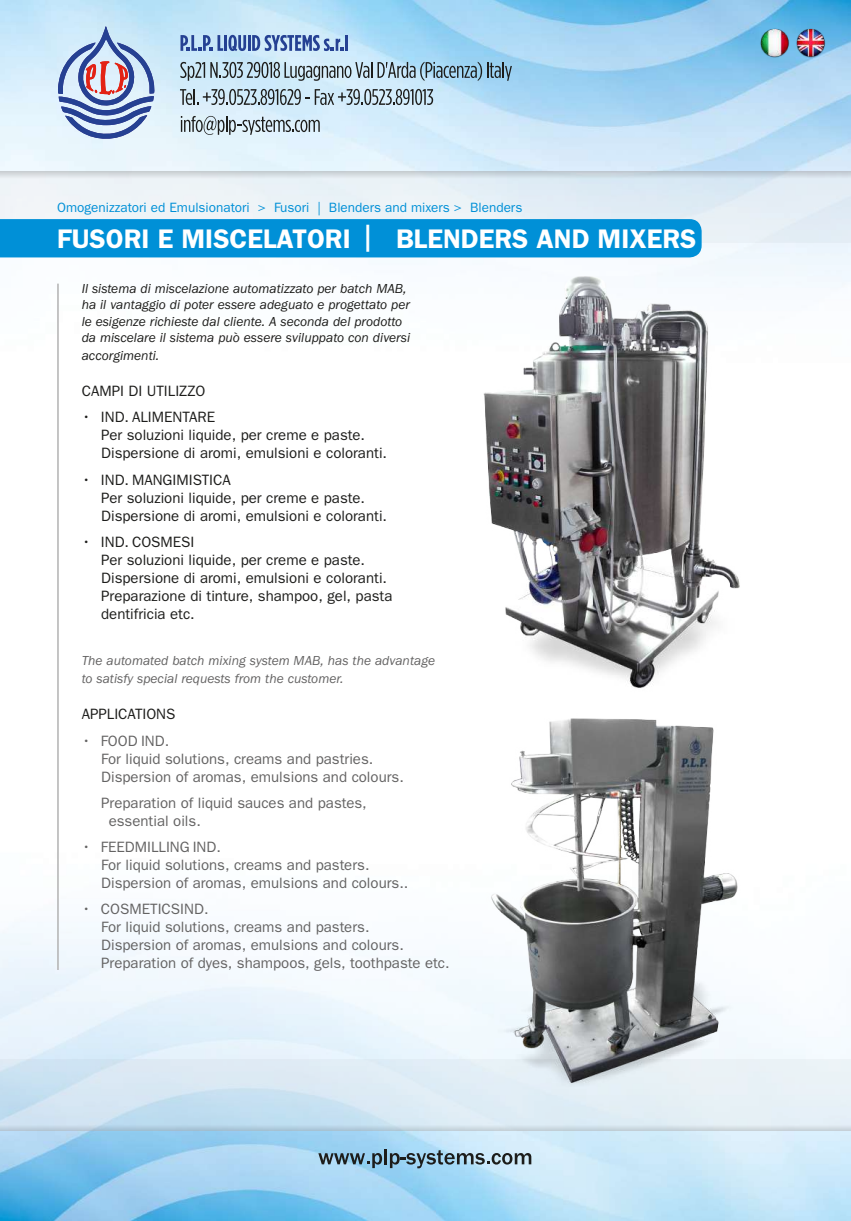
<style>
.page{position:relative;width:851px;height:1221px;background:#fff}
.page>*{position:absolute;margin:0;border:0;box-sizing:border-box;transform-origin:0 0}
.t1{font:600 27px "ITC Franklin Gothic Std";color:#fff}
.t2{font:15px/18px "ITC Franklin Gothic Std";color:#646363}
.t3{font:15px/18px "ITC Franklin Gothic Std";color:#1d1d1b}
.t4{font:italic 13.5px/16.2px "ITC Franklin Gothic Std";color:#1d1d1b}
.t5{font:italic 13.5px/18px "ITC Franklin Gothic Std";color:#646363}
.t6{font:13.5px "ITC Franklin Gothic Std";color:#0090d7}
.s1{font-weight:500;font-stretch:condensed}
</style>
<div class="page">
<img style="left:0;top:1130px;width:850px;height:90px">
<img style="left:0;top:0;width:850px;height:171px">
<svg style="left:0;top:172px;width:850px;height:71px;fill:#e7f0f6"></svg>
<svg style="left:0;top:1059px;width:850px;height:71px;fill:#dceaf4"></svg>
<img style="left:758px;top:27px;width:31px;height:31px">
<img style="left:794px;top:27px;width:32px;height:31px">
<div style="left:0;top:219px;width:701px;height:38px;background:#0090d7"></div>
<hr style="left:57px;top:283px;width:2px;height:686px;background:#b2b2b2">
<img style="left:483px;top:265px;width:300px;height:423px">
<img style="left:480px;top:718px;width:292px;height:372px">
<svg style="left:180px;top:35px;width:164px;height:16px"></svg>
<hr style="left:345px;top:35px;width:3px;height:16px;background:#254193">
<svg style="left:180px;top:62px;width:332px;height:19px"></svg>
<svg style="left:180px;top:89px;width:253px;height:16px"></svg>
<svg style="left:181px;top:116px;width:139px;height:19px"></svg>
<svg style="left:58px;top:27px;width:97px;height:114px"></svg>
<svg style="left:318px;top:1152px;width:64px;height:15px"></svg>
<hr style="left:384px;top:1149px;width:3px;height:15px;background:#1d1d1b">
<svg style="left:390px;top:1150px;width:141px;height:18px"></svg>
<p class="t6" style="left:57px;top:200px;width:466px">Omogenizzatori ed Emulsionatori &gt; Fusori | Blenders and mixers &gt; Blenders</p>
<h1 class="t1" style="left:57px;top:222px;width:640px">FUSORI E MISCELATORI <span class="s1">|</span> BLENDERS AND MIXERS</h1>
<p class="t4" style="left:82px;top:281px;width:330px">Il sistema di miscelazione automatizzato per batch MAB, ha il vantaggio di poter essere adeguato e progettato per le esigenze richieste dal cliente. A seconda del prodotto da miscelare il sistema può essere sviluppato con diversi</p>
<p class="t4" style="left:82px;top:347px;width:79px">accorgimenti.</p>
<p class="t3" style="left:82px;top:382px;width:125px">CAMPI DI UTILIZZO</p>
<p class="t3" style="left:101px;top:408px;width:287px;text-indent:-20px">• IND. ALIMENTARE<br>Per soluzioni liquide, per creme e paste.<br>Dispersione di aromi, emulsioni e coloranti.</p>
<p class="t3" style="left:101px;top:470px;width:287px;text-indent:-20px">• IND. MANGIMISTICA<br>Per soluzioni liquide, per creme e paste.<br>Dispersione di aromi, emulsioni e coloranti.</p>
<p class="t3" style="left:101px;top:532px;width:293px;text-indent:-20px">• IND. COSMESI<br>Per soluzioni liquide, per creme e paste.<br>Dispersione di aromi, emulsioni e coloranti.<br>Preparazione di tinture, shampoo, gel, pasta dentifricia etc.</p>
<p class="t5" style="left:82px;top:652px;width:355px">The automated batch mixing system MAB, has the advantage to satisfy special requests from the customer.</p>
<p class="t3" style="left:82px;top:705px;width:95px">APPLICATIONS</p>
<p class="t2" style="left:101px;top:731px;width:304px;text-indent:-20px">• FOOD IND.<br>For liquid solutions, creams and pastries.<br>Dispersion of aromas, emulsions and colours.</p>
<p class="t2" style="left:109px;top:793px;width:259px;text-indent:-7px">Preparation of liquid sauces and pastes, essential oils.</p>
<p class="t2" style="left:101px;top:838px;width:309px;text-indent:-19px">• FEEDMILLING IND.<br>For liquid solutions, creams and pasters.<br>Dispersion of aromas, emulsions and colours..</p>
<p class="t2" style="left:101px;top:900px;width:350px;text-indent:-20px">• COSMETICSIND.<br>For liquid solutions, creams and pasters.<br>Dispersion of aromas, emulsions and colours.<br>Preparation of dyes, shampoos, gels, toothpaste etc.</p>
</div>
